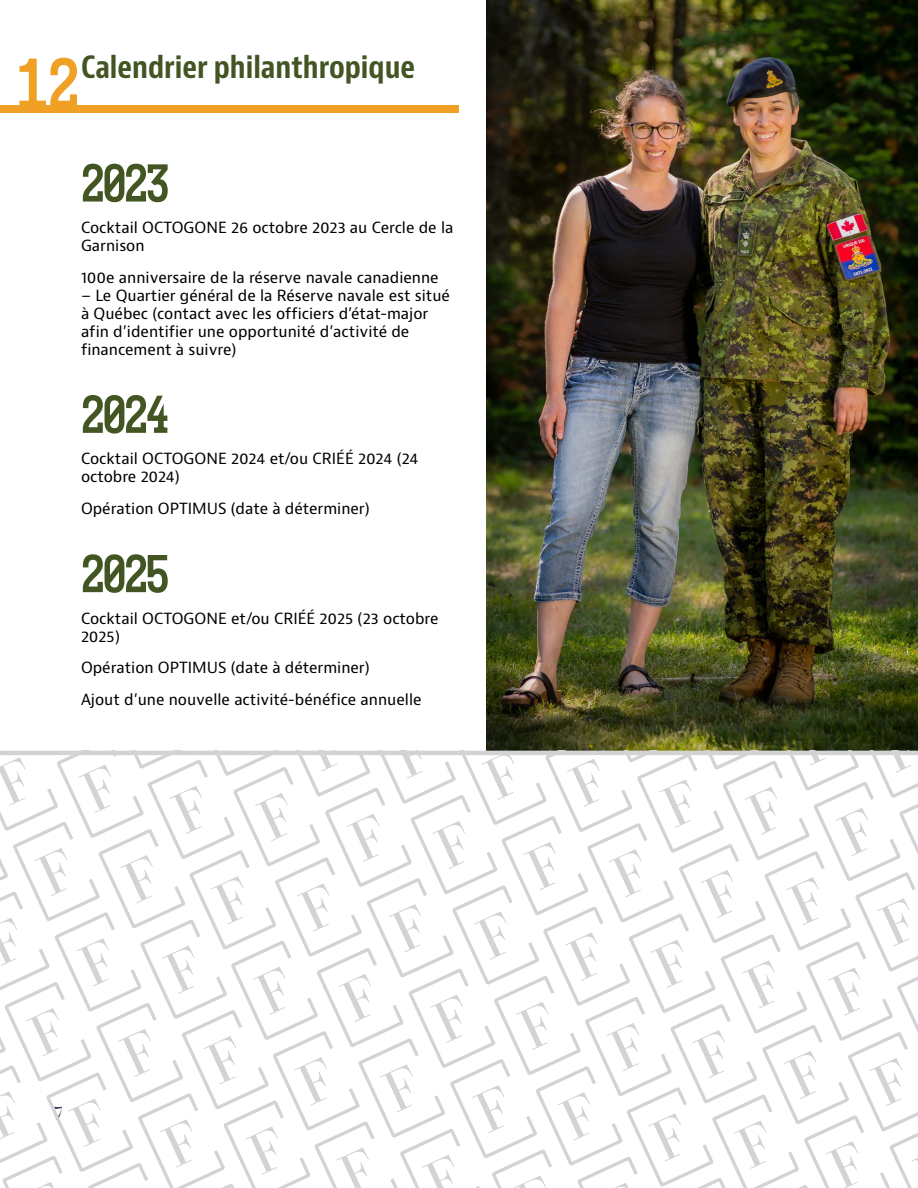
<style>
.page{position:relative;width:918px;height:1188px;background:#fff}
.page>*{position:absolute;margin:0;border:0;box-sizing:border-box;transform-origin:0 0}
.t1{font:72px "Mono 45 Headline";color:#efa025}
.t2{font:54px "Mono 45 Headline";letter-spacing:-.04em;color:#425522}
.t3{font:700 condensed 30px "Bernino Sans";color:#425522}
.t4{font:18px "Essonnes Display";color:#242346}
.t5{font:15px/18px "Bernino Sans";color:#000}
</style>
<div class="page">
<img style="left:486px;top:0;width:432px;height:751px">
<div style="left:0;top:105px;width:459px;height:7px;background:#efa025"></div>
<svg style="left:0;top:755px;width:918px;height:433px"></svg>
<hr style="left:0;top:751px;width:918px;height:4px;background:#d1d3d4">
<h3 class="t3" style="left:81px;top:49px;width:336px">Calendrier philanthropique</h3>
<h1 class="t1" style="left:16px;top:41px;width:65px">12</h1>
<h2 class="t2" style="left:81px;top:151px;width:90px">2023</h2>
<p class="t5" style="left:81px;top:219px;width:374px">Cocktail OCTOGONE 26 octobre 2023 au Cercle de la<br>Garnison</p>
<p class="t5" style="left:81px;top:268px;width:359px">100e anniversaire de la réserve navale canadienne</p>
<p class="t5" style="left:81px;top:286px;width:371px">– Le Quartier général de la Réserve navale est situé à Québec (contact avec les officiers d’état-major afin d’identifier une opportunité d’activité de financement à suivre)</p>
<h2 class="t2" style="left:81px;top:383px;width:90px">2024</h2>
<p class="t5" style="left:81px;top:450px;width:339px">Cocktail OCTOGONE 2024 et/ou CRIÉÉ 2024 (24 octobre 2024)</p>
<p class="t5" style="left:81px;top:500px;width:290px">Opération OPTIMUS (date à déterminer)</p>
<h2 class="t2" style="left:81px;top:542px;width:90px">2025</h2>
<p class="t5" style="left:81px;top:610px;width:359px">Cocktail OCTOGONE et/ou CRIÉÉ 2025 (23 octobre<br>2025)</p>
<p class="t5" style="left:81px;top:652px;width:342px;line-height:31.5px">Opération OPTIMUS (date à déterminer)<br>Ajout d’une nouvelle activité-bénéfice annuelle</p>
<p class="t4" style="left:54px;top:1101px;width:10px">7</p>
</div>
